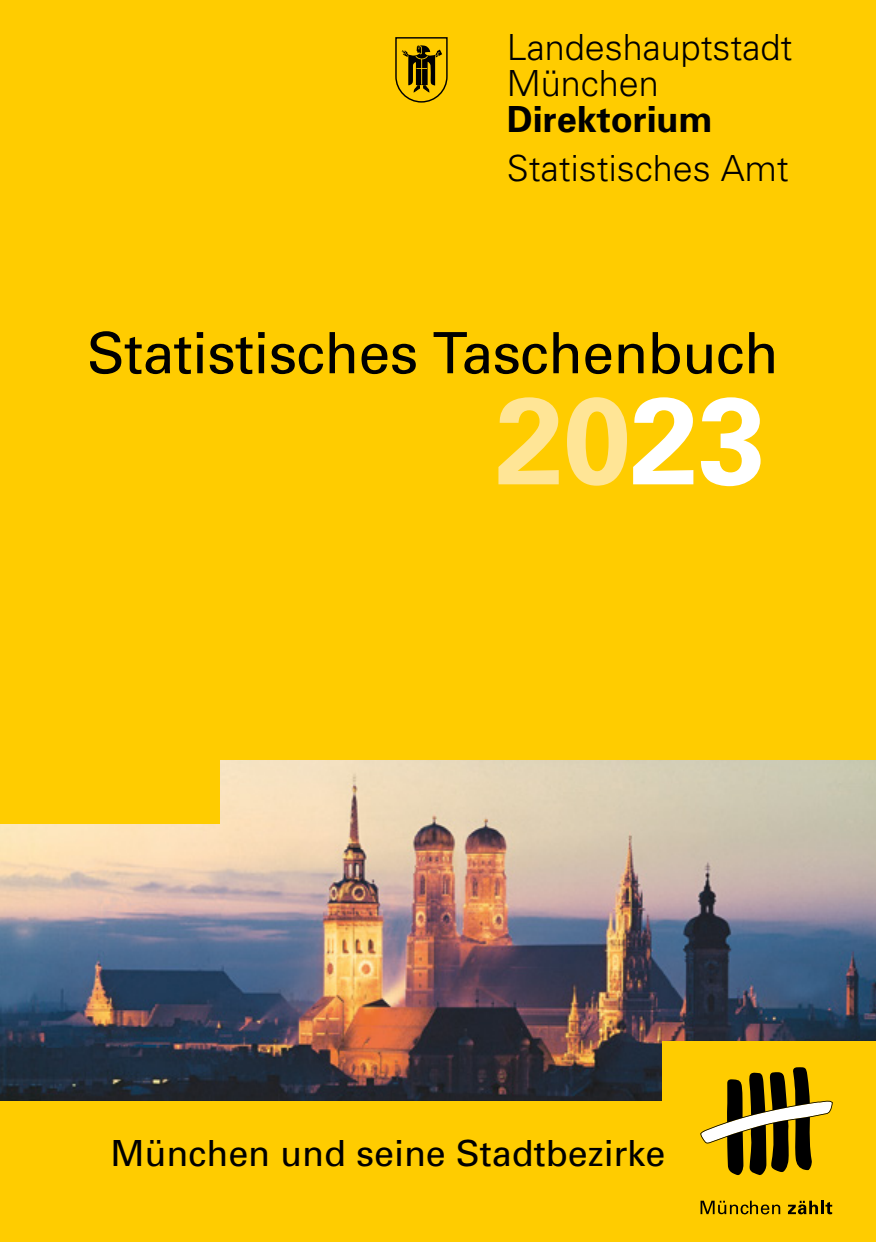
<style>
.page{position:relative;width:876px;height:1242px;background:#fc0}
.page>*{position:absolute;margin:0;border:0;box-sizing:border-box;transform-origin:0 0}
.t1{font:700 123px "Univers LT Std";color:#ffe596}
.t2{font:57px "Univers";letter-spacing:-.01em;color:#000}
.t3{font:300 36px/36px "Univers";color:#000}
.t4{font:36px "Univers";color:#000}
.t5{font:700 36px "Univers";color:#000}
.s1{color:#fff}
</style>
<div class="page">
<img style="left:0;top:760px;width:876px;height:340px">
<div style="left:0;top:751px;width:220px;height:73px;background:#fc0"></div>
<div style="left:662px;top:1041px;width:214px;height:80px;background:#fc0"></div>
<svg style="left:395px;top:37px;width:53px;height:66px"></svg>
<svg style="left:700px;top:1200px;width:80px;height:14px"></svg>
<svg style="left:788px;top:1200px;width:30px;height:14px"></svg>
<hr style="left:821px;top:1200px;width:3px;height:14px;background:#000">
<svg style="left:825px;top:1202px;width:7px;height:12px"></svg>
<svg style="left:700px;top:1067px;width:133px;height:108px"></svg>
<p class="t3" style="left:507px;top:29px;width:287px">Landeshauptstadt<br>München</p>
<p class="t5" style="left:507px;top:96px;width:207px">Direktorium</p>
<p class="t3" style="left:507px;top:149px;width:283px">Statistisches Amt</p>
<h2 class="t2" style="left:87px;top:317px;width:693px">Statistisches Taschenbuch</h2>
<p class="t1" style="left:495px;top:369px;width:273px">20<span class="s1">23</span></p>
<p class="t4" style="left:111px;top:1130px;width:557px">München und seine Stadtbezirke</p>
</div>
